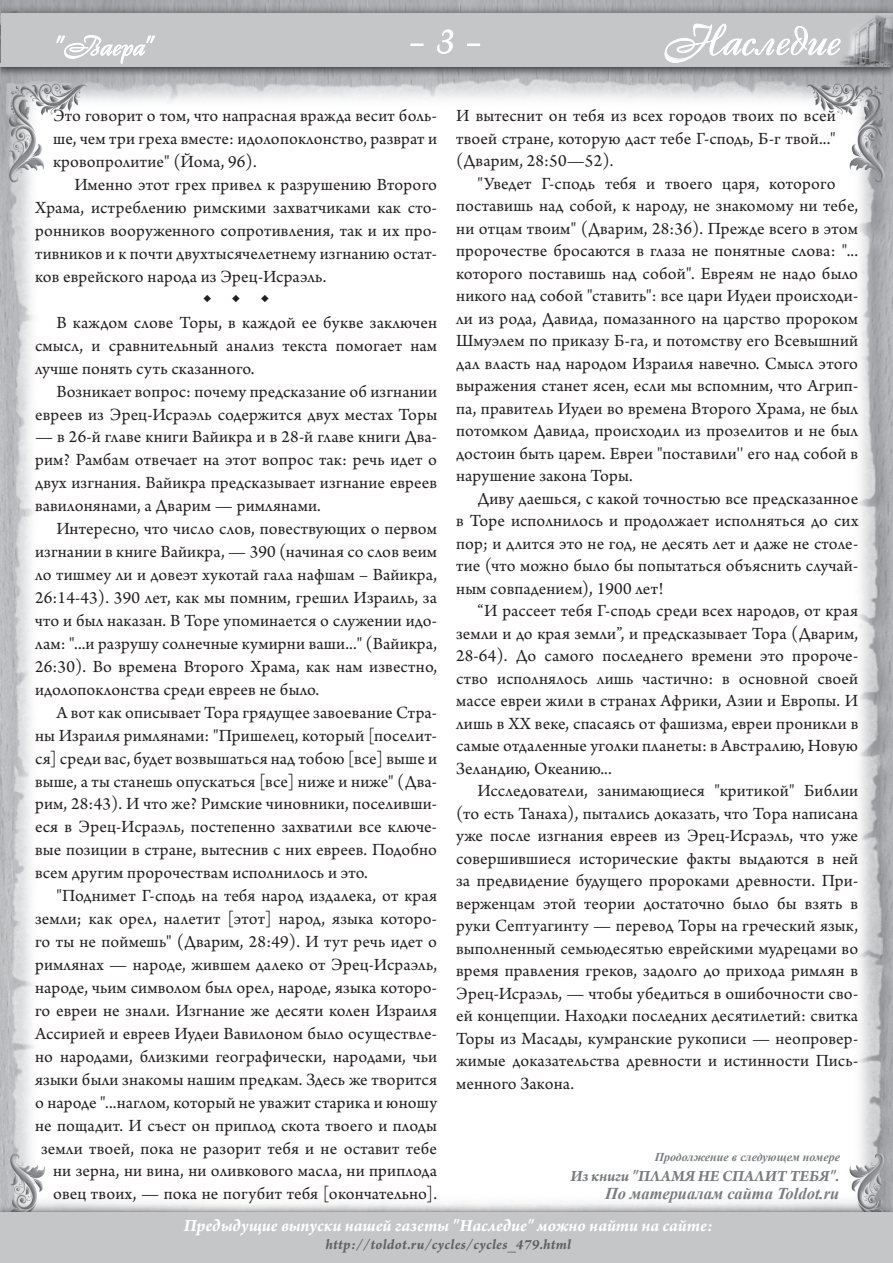
<style>
.page{position:relative;width:893px;height:1263px;background:#fff}
.page>*{position:absolute;margin:0;border:0;box-sizing:border-box;transform-origin:0 0}
.t1{font:42px "Cassandra";color:#fff}
.t2{font:27px "Cassandra";color:#fff}
.text{font:18px/23px "Arno Pro";letter-spacing:.01em;color:#231f20;text-align:justify}
.t3{font:italic 700 18px "Arno Pro";letter-spacing:-.005em;color:#fff}
.t4{font:italic 700 16.5px "Arno Pro";letter-spacing:-.01em;color:#7a7c7f}
.t5{font:italic 700 16.5px "Times New Roman";color:#7a7c7f}
.t6{font:italic 700 15px "Arno Pro";letter-spacing:.02em;color:#616164}
.t7{font:italic 700 12px "Times New Roman";color:#7a7c7f}
</style>
<div class="page">
<img style="left:0;top:82px;width:893px;height:1117px">
<img style="left:1px;top:0;width:729px;height:86px">
<svg style="left:664px;top:21px;width:66px;height:42px;background:#cfd0d2"></svg>
<svg style="left:410px;top:43px;width:14px;height:3px"></svg>
<svg style="left:437px;top:29px;width:17px;height:25px"></svg>
<svg style="left:466px;top:43px;width:14px;height:3px"></svg>
<svg style="left:28px;top:21px;width:177px;height:43px;background:#c9cacc"></svg>
<img style="left:730px;top:0;width:163px;height:86px">
<img style="left:0;top:1199px;width:893px;height:64px">
<svg style="left:204px;top:294px;width:7px;height:8px"></svg>
<svg style="left:232px;top:294px;width:8px;height:8px"></svg>
<svg style="left:261px;top:294px;width:8px;height:8px"></svg>
<p class="t2" style="left:54px;top:30px;width:100px">"Ваера"</p>
<p class="t1" style="left:408px;top:14px;width:73px">- 3 -</p>
<p class="t1" style="left:664px;top:15px;width:176px">Наследие</p>
<p class="text" style="left:53px;top:105px;width:386px">Это говорит о том, что напрасная вражда весит боль&shy;ше, чем три греха вместе: идолопоклонство, разврат и кровопролитие" (Йома, 96).</p>
<p class="text" style="left:35px;top:174px;width:404px;text-indent:39px">Именно этот грех привел к разрушению Второго Храма, истреблению римскими захватчиками как сто&shy;ронников вооруженного сопротивления, так и их про&shy;тивников и к почти двухтысячелетнему изгнанию остат&shy;ков еврейского народа из Эрец-Исраэль.</p>
<p class="text" style="left:35px;top:312px;width:404px;text-indent:21px">В каждом слове Торы, в каждой ее букве заключен смысл, и сравнительный анализ текста помогает нам лучше понять суть сказанного.</p>
<p class="text" style="left:35px;top:381px;width:404px;text-align:right">Возникает вопрос: почему предсказание об изгнании евреев из Эрец-Исраэль содержится двух местах Торы</p>
<p class="text" style="left:35px;top:426px;width:404px">— в 26-й главе книги Вайикра и в 28-й главе книги Два&shy;рим? Рамбам отвечает на этот вопрос так: речь идет о двух изгнания. Вайикра предсказывает изгнание евреев вавилонянами, а Дварим — римлянами.</p>
<p class="text" style="left:35px;top:518px;width:404px;text-indent:21px">Интересно, что число слов, повествующих о первом изгнании в книге Вайикра, — 390 (начиная со слов веим ло тишмеу ли и довеэт хукотай гала нафшам – Вайикра, 26:14-43). 390 лет, как мы помним, грешил Израиль, за что и был наказан. В Торе упоминается о служении идо&shy;лам: "...и разрушу солнечные кумирни ваши..." (Вайикра, 26:30). Во времена Второго Храма, как нам известно, идолопоклонства среди евреев не было.</p>
<p class="text" style="left:35px;top:702px;width:404px;text-indent:21px">А вот как описывает Тора грядущее завоевание Стра&shy;ны Израиля римлянами: "Пришелец, который [поселит&shy;ся] среди вас, будет возвышаться над тобою [все] выше и выше, а ты станешь опускаться [все] ниже и ниже" (Два&shy;рим, 28:43). И что же? Римские чиновники, поселивши&shy;еся в Эрец-Исраэль, постепенно захватили все ключе&shy;вые позиции в стране, вытеснив с них евреев. Подобно всем другим пророчествам исполнилось и это.</p>
<p class="text" style="left:35px;top:885px;width:404px;text-align:right">"Поднимет Г-сподь на тебя народ издалека, от края земли; как орел, налетит [этот] народ, языка которо&shy;го ты не поймешь" (Дварим, 28:49). И тут речь идет о римлянах — народе, жившем далеко от Эрец-Исраэль, народе, чьим символом был орел, народе, языка которо&shy;го евреи не знали. Изгнание же десяти колен Израиля Ассирией и евреев Иудеи Вавилоном было осуществле&shy;но народами, близкими географически, народами, чьи языки были знакомы нашим предкам. Здесь же творится о народе "...наглом, который не уважит старика и юношу не пощадит. И съест он приплод скота твоего и плоды земли твоей, пока не разорит тебя и не оставит тебе ни зерна, ни вина, ни оливкового масла, ни приплода овец твоих, — пока не погубит тебя [окончательно].</p>
<p class="text" style="left:456px;top:106px;width:381px;line-height:22.5px">И вытеснит он тебя из всех городов твоих по всей твоей стране, которую даст тебе Г-сподь, Б-г твой..." (Дварим, 28:50—52).</p>
<p class="text" style="left:456px;top:173px;width:404px;line-height:22.5px;text-align:left;text-indent:21px">"Уведет Г-сподь тебя и твоего царя, которого поставишь над собой, к народу, не знакомому ни тебе, ни отцам твоим" (Дварим, 28:36). Прежде всего в этом пророчестве бросаются в глаза не понятные слова: "... которого поставишь над собой". Евреям не надо было никого над co6oй "ставить": все цари Иудеи происходи&shy;ли из рода, Давида, помазанного на царство пророком Шмуэлем по приказу Б-га, и потомству его Всевышний дал власть над народом Израиля навечно. Смысл этого выражения станет ясен, если мы вспомним, что Агрип&shy;па, правитель Иудеи во времена Второго Храма, не был потомком Давида, происходил из прозелитов и не был достоин быть царем. Евреи "поставили'' его над собой в нарушение закона Торы.</p>
<p class="text" style="left:456px;top:488px;width:404px;line-height:22.5px;text-indent:21px">Диву даешься, с какой точностью все предсказанное в Торе исполнилось и продолжает исполняться до сих пор; и длится это не год, не десять лет и даже не столе&shy;тие (что можно было бы попытаться объяснить случай&shy;ным совпадением), 1900 лет!</p>
<p class="text" style="left:456px;top:601px;width:404px;line-height:22.5px;text-indent:21px">“И рассеет тебя Г-сподь среди всех народов, от края земли и до края земли”, и предсказывает Тора (Дварим, 28-64). До самого последнего времени это пророче&shy;ство исполнялось лишь частично: в основной своей массе евреи жили в странах Африки, Азии и Европы. И лишь в XX веке, спасаясь от фашизма, евреи проникли в самые отдаленные уголки планеты: в Австралию, Новую Зеландию, Океанию...</p>
<p class="text" style="left:456px;top:781px;width:404px;line-height:22.5px;text-indent:21px">Исследователи, занимающиеся "критикой" Библии (то есть Танаха), пытались доказать, что Тора написана уже после изгнания евреев из Эрец-Исраэль, что уже совершившиеся исторические факты выдаются в ней за предвидение будущего пророками древности. При&shy;верженцам этой теории достаточно было бы взять в руки Септуагинту — перевод Торы на греческий язык, выполненный семьюдесятью еврейскими мудрецами во время правления греков, задолго до прихода римлян в Эрец-Исраэль, — чтобы убедиться в ошибочности сво&shy;ей концепции. Находки последних десятилетий: свитка Торы из Масады, кумранские рукописи — неопровер&shy;жимые доказательства древности и истинности Пись&shy;менного Закона.</p>
<p class="t7" style="left:655px;top:1148px;width:187px">Продолжение в следующем номере</p>
<p class="t4" style="left:571px;top:1166px;width:270px">Из книги "ПЛАМЯ НЕ СПАЛИТ ТЕБЯ".</p>
<p class="t5" style="left:605px;top:1182px;width:236px">По материалам сайта Toldot.ru</p>
<p class="t3" style="left:184px;top:1215px;width:530px">Предыдущие выпуски нашей газеты "Наследие" можно найти на сайте:</p>
<p class="t6" style="left:326px;top:1236px;width:247px">http://toldot.ru/cycles/cycles_479.html</p>
</div>
